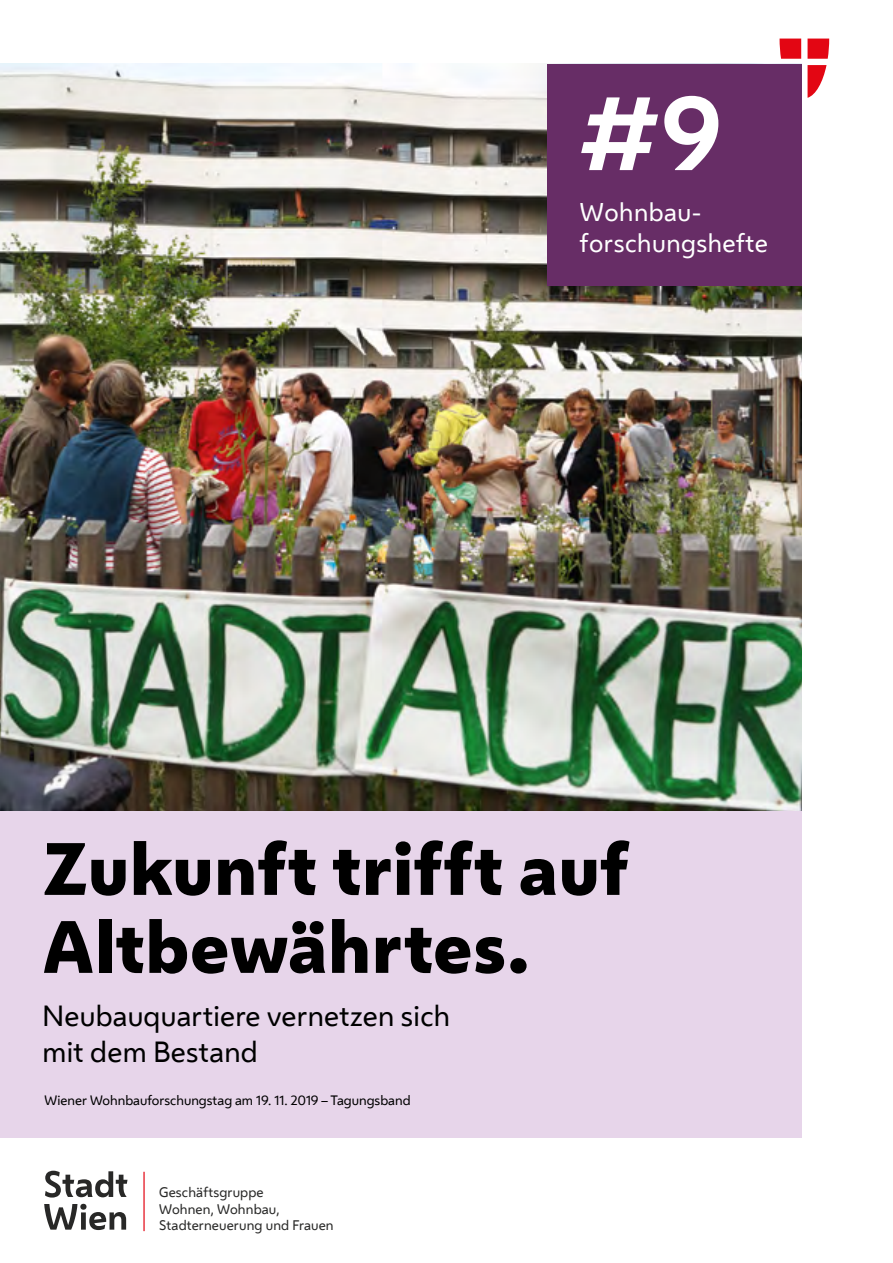
<style>
.page{position:relative;width:893px;height:1263px;background:#fff}
.page>*{position:absolute;margin:0;border:0;box-sizing:border-box;transform-origin:0 0}
.t1{font:700 99px "Wiener Melange";color:#fff}
.t2{font:800 69px/78px "Wiener Melange";letter-spacing:.01em;color:#000}
.t3{font:27.3px/36.3px "Wiener Melange";letter-spacing:.01em;color:#000}
.t4{font:24px/31.5px "Wiener Melange";letter-spacing:.02em;color:#fff}
.t5{font:12.9px/16.5px "Wiener Melange";letter-spacing:.01em;color:#282827}
.t6{font:12.75px "Wiener Melange";color:#000}
</style>
<div class="page">
<div style="left:0;top:64px;width:801px;height:1074px;background:#e7d5ea"></div>
<img style="left:0;top:64px;width:801px;height:747px">
<svg style="left:779px;top:39px;width:22px;height:20px"></svg>
<svg style="left:807px;top:39px;width:22px;height:20px"></svg>
<svg style="left:807px;top:65px;width:19px;height:33px"></svg>
<div style="left:547px;top:64px;width:254px;height:221px;background:#672d66"></div>
<svg style="left:45px;top:1171px;width:83px;height:26px"></svg>
<svg style="left:44px;top:1204px;width:82px;height:26px"></svg>
<hr style="left:143px;top:1172px;width:2px;height:59px;background:#e30613">
<h1 class="t1" style="left:579px;top:65px;width:145px">#9</h1>
<h3 class="t4" style="left:580px;top:196px;width:190px">Wohnbau&shy;forschungshefte</h3>
<h2 class="t2" style="left:43px;top:830px;width:588px">Zukunft trifft auf<br>Altbewährtes.</h2>
<h3 class="t3" style="left:43px;top:997px;width:409px">Neubauquartiere vernetzen sich mit dem Bestand</h3>
<p class="t6" style="left:45px;top:1092px;width:368px">Wiener Wohnbauforschungstag am 19. 11. 2019 – Tagungsband</p>
<p class="t5" style="left:159px;top:1184px;width:176px">Geschäftsgruppe<br>Wohnen, Wohnbau,<br>Stadterneuerung und Frauen</p>
</div>
